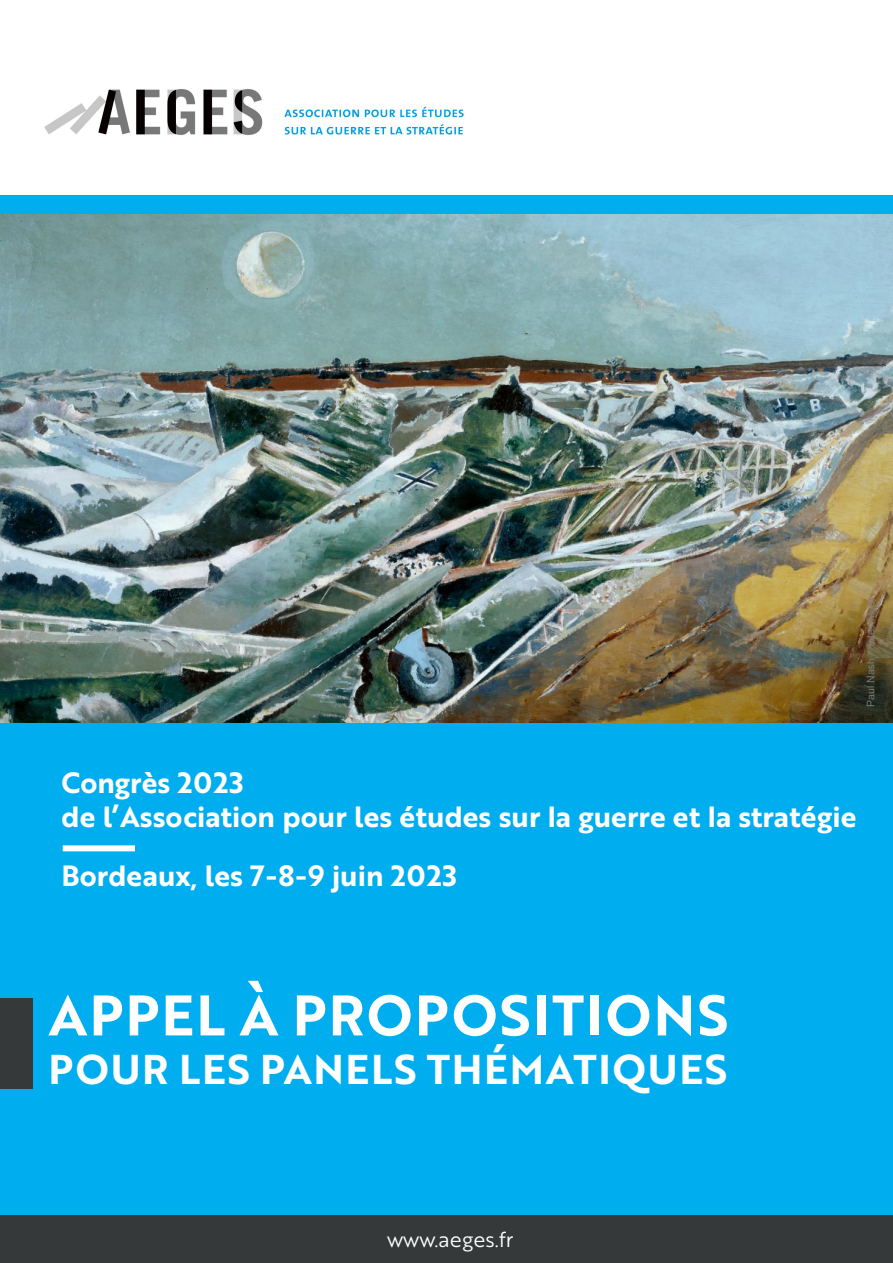
<style>
.page{position:relative;width:893px;height:1263px;background:#fff}
.page>*{position:absolute;margin:0;border:0;box-sizing:border-box;transform-origin:0 0}
.t1{font:55.5px "Brother 1816 Bold";letter-spacing:.04em;color:#fff}
.t2{font:40.5px "Brother 1816 Bold";letter-spacing:.04em;color:#fff}
.t3{font:28.5px/34.2px "Brother 1816 Bold";color:#fff}
.t4{font:21px "Brother 1816 Book";color:#fff}
.t5{font:10.5px "Arial";color:#787878}
</style>
<div class="page">
<div style="left:0;top:196px;width:893px;height:1067px;background:#00aeef"></div>
<img style="left:0;top:215px;width:893px;height:507px">
<div style="left:0;top:1215px;width:893px;height:48px;background:#35393a"></div>
<img style="left:44px;top:89px;width:420px;height:46px">
<div style="left:0;top:998px;width:32px;height:91px;background:#35393a"></div>
<div style="left:63px;top:845px;width:72px;height:6px;background:#fff"></div>
<p class="t5" style="left:863px;top:707px;width:111px;rotate:-90deg">Paul Nash - Totes Meer</p>
<p class="t3" style="left:62px;top:764px;width:796px">Congrès 2023<br>de l’Association pour les études sur la guerre et la stratégie</p>
<p class="t3" style="left:62px;top:858px;width:397px">Bordeaux, les 7-8-9 juin 2023</p>
<h1 class="t1" style="left:49px;top:973px;width:681px">APPEL À PROPOSITIONS</h1>
<h2 class="t2" style="left:49px;top:1039px;width:680px">POUR LES PANELS THÉMATIQUES</h2>
<p class="t4" style="left:387px;top:1224px;width:128px">www.aeges.fr</p>
</div>
